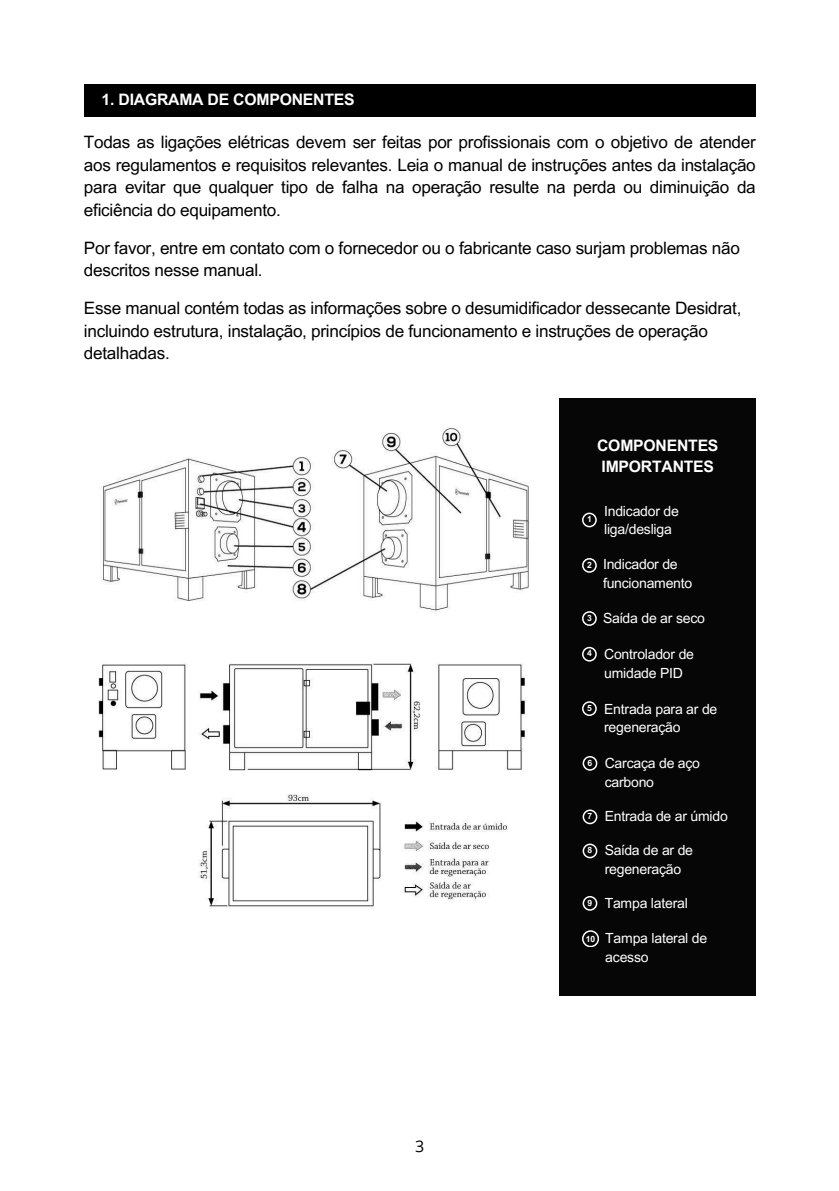
<style>
.page{position:relative;width:839px;height:1191px;background:#fff}
.page>*{position:absolute;margin:0;border:0;box-sizing:border-box;transform-origin:0 0}
.t1{font:17px/22.8px "Arial MT Pro";letter-spacing:-.015em;color:#000}
.t2{font:16px "Open Sans";color:#000}
.t3{font:700 15.8px/21px "Arial MT Pro";letter-spacing:-.015em;color:#fff}
.t4{font:14px/18.6px "Arial MT Pro";letter-spacing:-.015em;color:#fff}
.t5{font:700 8.6px "Arial MT Pro";color:#fff}
</style>
<div class="page">
<div style="left:84px;top:84px;width:671px;height:33px;background:#000"></div>
<img style="left:100px;top:427px;width:429px;height:185px">
<img style="left:98px;top:663px;width:429px;height:246px">
<div style="left:559px;top:398px;width:196px;height:598px;background:#060606"></div>
<svg style="left:582px;top:513px;width:14px;height:14px"></svg>
<svg style="left:582px;top:930px;width:16px;height:17px"></svg>
<svg style="left:582px;top:647px;width:14px;height:15px"></svg>
<svg style="left:582px;top:810px;width:15px;height:14px"></svg>
<svg style="left:582px;top:558px;width:14px;height:15px"></svg>
<svg style="left:582px;top:701px;width:14px;height:15px"></svg>
<svg style="left:582px;top:844px;width:15px;height:14px"></svg>
<svg style="left:582px;top:611px;width:14px;height:15px"></svg>
<svg style="left:582px;top:756px;width:15px;height:15px"></svg>
<svg style="left:582px;top:896px;width:15px;height:15px"></svg>
<p class="t3" style="left:102px;top:91px;width:254px">1. DIAGRAMA DE COMPONENTES</p>
<h2 class="t1" style="left:84px;top:133px;width:673px;text-align:justify">Todas as ligações elétricas devem ser feitas por profissionais com o objetivo de atender aos regulamentos e requisitos relevantes. Leia o manual de instruções antes da instalação para evitar que qualquer tipo de falha na operação resulte na perda ou diminuição da eficiência do equipamento.</h2>
<h2 class="t1" style="left:84px;top:238px;width:657px">Por favor, entre em contato com o fornecedor ou o fabricante caso surjam problemas não descritos nesse manual.</h2>
<p class="t1" style="left:84px;top:299px;width:659px">Esse manual contém todas as informações sobre o desumidificador dessecante Desidrat, incluindo estrutura, instalação, princípios de funcionamento e instruções de operação detalhadas.</p>
<p class="t3" style="left:597px;top:437px;width:123px">COMPONENTES<br>IMPORTANTES</p>
<p class="t5" style="left:587px;top:516px;width:6px">1</p>
<p class="t4" style="left:604px;top:503px;width:76px">Indicador de liga/desliga</p>
<p class="t5" style="left:587px;top:561px;width:6px">2</p>
<p class="t4" style="left:603px;top:556px;width:91px">Indicador de funcionamento</p>
<p class="t5" style="left:587px;top:615px;width:6px">3</p>
<p class="t4" style="left:603px;top:611px;width:103px">Saída de ar seco</p>
<p class="t5" style="left:587px;top:650px;width:6px">4</p>
<p class="t4" style="left:604px;top:647px;width:91px">Controlador de umidade PID</p>
<p class="t5" style="left:587px;top:705px;width:6px">5</p>
<p class="t4" style="left:604px;top:701px;width:115px">Entrada para ar de regeneração</p>
<p class="t5" style="left:587px;top:759px;width:6px">6</p>
<p class="t4" style="left:604px;top:756px;width:97px">Carcaça de aço carbono</p>
<p class="t5" style="left:587px;top:813px;width:6px">7</p>
<p class="t4" style="left:604px;top:809px;width:125px">Entrada de ar úmido</p>
<h1 class="t2" style="left:415px;top:1135px;width:11px">3</h1>
<p class="t5" style="left:587px;top:847px;width:6px">8</p>
<p class="t4" style="left:604px;top:843px;width:90px">Saída de ar de regeneração</p>
<p class="t5" style="left:587px;top:899px;width:6px">9</p>
<p class="t4" style="left:604px;top:896px;width:85px">Tampa lateral</p>
<p class="t5" style="left:585px;top:935px;width:11px">10</p>
<p class="t4" style="left:605px;top:931px;width:103px">Tampa lateral de acesso</p>
</div>
